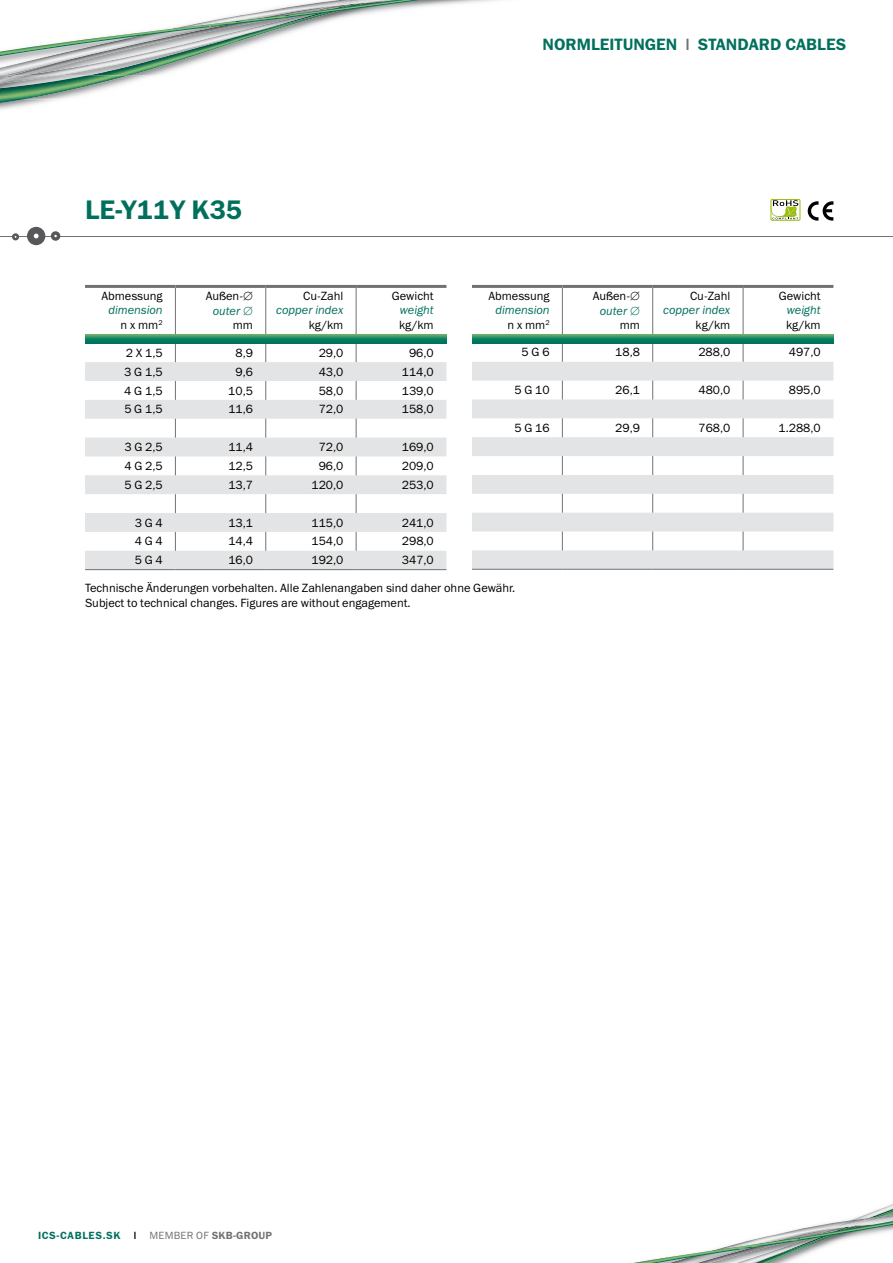
<style>
.page{position:relative;width:893px;height:1263px;background:#fff}
.page>*{position:absolute;margin:0;border:0;box-sizing:border-box;transform-origin:0 0}
.t1{font:27px "Franklin Gothic Demi ITC";color:#00705d}
.t2{font:16.5px "Franklin Gothic Demi ITC";color:#00705d}
.t3{font:12px/14.4px "Franklin Gothic Book ITC";color:#000;text-align:right}
.t4{font:italic 12px/14.4px "Franklin Gothic Book ITC";color:#00705d;text-align:right}
.t5{font:10.5px "Franklin Gothic Demi ITC";letter-spacing:.06em;color:#00705d}
.s1{color:#707173}
.s2{font-style:normal;color:#000}
.s3{font-style:italic;color:#00705d}
.s4{color:#00705d}
.s5{color:#000}
.s6{font-family:"Franklin Gothic Book ITC";color:#707173}
</style>
<div class="page">
<hr style="left:0;top:236px;width:893px;height:1px;background:#707173">
<div style="left:27px;top:227px;width:18px;height:18px;background:#58585a;border-radius:50%"></div>
<svg style="left:34px;top:234px;width:5px;height:4px"></svg>
<svg style="left:51px;top:231px;width:9px;height:10px"></svg>
<svg style="left:12px;top:233px;width:7px;height:7px"></svg>
<svg style="left:0;top:98px;width:30px;height:5px"></svg>
<img style="left:0;top:75px;width:130px;height:23px">
<svg style="left:0;top:75px;width:4px;height:4px"></svg>
<img style="left:0;top:56px;width:206px;height:19px">
<img style="left:63px;top:56px;width:159px;height:5px">
<svg style="left:0;top:0;width:420px;height:56px"></svg>
<img style="left:867px;top:1204px;width:26px;height:10px">
<img style="left:869px;top:1209px;width:24px;height:5px">
<svg style="left:634px;top:1214px;width:259px;height:49px"></svg>
<svg style="left:808px;top:201px;width:25px;height:20px"></svg>
<div style="left:771px;top:199px;width:29px;height:21px;border:1px solid #97be0d"></div>
<svg style="left:771px;top:200px;width:27px;height:19px"></svg>
<svg style="left:85px;top:343px;width:361px;height:19px"></svg>
<svg style="left:85px;top:362px;width:361px;height:207px;fill:#e3e4e5"></svg>
<svg style="left:175px;top:343px;width:1px;height:19px"></svg>
<svg style="left:265px;top:343px;width:1px;height:19px"></svg>
<svg style="left:356px;top:343px;width:1px;height:19px"></svg>
<svg style="left:175px;top:381px;width:1px;height:19px"></svg>
<svg style="left:265px;top:381px;width:1px;height:19px"></svg>
<svg style="left:356px;top:381px;width:1px;height:19px"></svg>
<svg style="left:175px;top:419px;width:1px;height:19px"></svg>
<svg style="left:265px;top:419px;width:1px;height:19px"></svg>
<svg style="left:356px;top:419px;width:1px;height:19px"></svg>
<svg style="left:175px;top:456px;width:1px;height:19px"></svg>
<svg style="left:265px;top:456px;width:1px;height:19px"></svg>
<svg style="left:356px;top:456px;width:1px;height:19px"></svg>
<svg style="left:175px;top:494px;width:1px;height:19px"></svg>
<svg style="left:265px;top:494px;width:1px;height:19px"></svg>
<svg style="left:356px;top:494px;width:1px;height:19px"></svg>
<svg style="left:175px;top:532px;width:1px;height:19px"></svg>
<svg style="left:265px;top:532px;width:1px;height:19px"></svg>
<svg style="left:356px;top:532px;width:1px;height:19px"></svg>
<hr style="left:85px;top:569px;width:90px;height:1px;background:#707173">
<hr style="left:175px;top:569px;width:91px;height:1px;background:#707173">
<hr style="left:266px;top:569px;width:90px;height:1px;background:#707173">
<hr style="left:356px;top:569px;width:90px;height:1px;background:#707173">
<hr style="left:175px;top:288px;width:1px;height:46px;background:#707173">
<hr style="left:265px;top:288px;width:1px;height:46px;background:#707173">
<hr style="left:356px;top:288px;width:1px;height:46px;background:#707173">
<hr style="left:85px;top:285px;width:90px;height:3px;background:#707173">
<hr style="left:175px;top:285px;width:91px;height:3px;background:#707173">
<hr style="left:266px;top:285px;width:90px;height:3px;background:#707173">
<hr style="left:356px;top:285px;width:90px;height:3px;background:#707173">
<svg style="left:85px;top:334px;width:361px;height:9px"></svg>
<svg style="left:472px;top:343px;width:361px;height:19px"></svg>
<svg style="left:472px;top:362px;width:361px;height:207px;fill:#e3e4e5"></svg>
<svg style="left:562px;top:343px;width:1px;height:19px"></svg>
<svg style="left:652px;top:343px;width:1px;height:19px"></svg>
<svg style="left:743px;top:343px;width:1px;height:19px"></svg>
<svg style="left:562px;top:381px;width:1px;height:18px"></svg>
<svg style="left:652px;top:381px;width:1px;height:18px"></svg>
<svg style="left:743px;top:381px;width:1px;height:18px"></svg>
<svg style="left:562px;top:418px;width:1px;height:19px"></svg>
<svg style="left:652px;top:418px;width:1px;height:19px"></svg>
<svg style="left:743px;top:418px;width:1px;height:19px"></svg>
<svg style="left:562px;top:456px;width:1px;height:19px"></svg>
<svg style="left:652px;top:456px;width:1px;height:19px"></svg>
<svg style="left:743px;top:456px;width:1px;height:19px"></svg>
<svg style="left:562px;top:494px;width:1px;height:19px"></svg>
<svg style="left:652px;top:494px;width:1px;height:19px"></svg>
<svg style="left:743px;top:494px;width:1px;height:19px"></svg>
<svg style="left:562px;top:531px;width:1px;height:19px"></svg>
<svg style="left:652px;top:531px;width:1px;height:19px"></svg>
<svg style="left:743px;top:531px;width:1px;height:19px"></svg>
<hr style="left:562px;top:288px;width:1px;height:46px;background:#707173">
<hr style="left:652px;top:288px;width:1px;height:46px;background:#707173">
<hr style="left:743px;top:288px;width:1px;height:46px;background:#707173">
<hr style="left:472px;top:285px;width:90px;height:3px;background:#707173">
<hr style="left:562px;top:285px;width:91px;height:3px;background:#707173">
<hr style="left:653px;top:285px;width:90px;height:3px;background:#707173">
<hr style="left:743px;top:285px;width:90px;height:3px;background:#707173">
<hr style="left:472px;top:569px;width:90px;height:1px;background:#707173">
<hr style="left:562px;top:569px;width:91px;height:1px;background:#707173">
<hr style="left:653px;top:569px;width:90px;height:1px;background:#707173">
<hr style="left:743px;top:569px;width:90px;height:1px;background:#707173">
<svg style="left:472px;top:334px;width:361px;height:9px"></svg>
<h2 class="t2" style="left:543px;top:34px;width:305px">NORMLEITUNGEN <span class="s1">|</span> STANDARD CABLES</h2>
<h1 class="t1" style="left:85px;top:194px;width:159px">LE-Y11Y K35</h1>
<p class="t3" style="left:101px;top:288px;width:63px">Abmessung</p>
<p class="t4" style="left:108px;top:303px;width:56px">dimension <span class="s2">n x mm</span><sup>2</sup></p>
<p class="t3" style="left:206px;top:289px;width:49px">Außen-∅ <span class="s3">outer</span> <span class="s4">∅ </span>mm</p>
<p class="t3" style="left:303px;top:288px;width:42px">Cu-Zahl</p>
<p class="t4" style="left:276px;top:303px;width:69px">copper index</p>
<p class="t3" style="left:309px;top:317px;width:36px">kg/km</p>
<p class="t3" style="left:392px;top:288px;width:43px">Gewicht</p>
<p class="t4" style="left:400px;top:303px;width:35px">weight</p>
<p class="t3" style="left:399px;top:317px;width:36px">kg/km</p>
<p class="t3" style="left:488px;top:288px;width:63px">Abmessung</p>
<p class="t4" style="left:495px;top:303px;width:56px">dimension <span class="s2">n x mm</span><sup>2</sup></p>
<p class="t3" style="left:593px;top:289px;width:49px">Außen-∅ <span class="s3">outer</span> <span class="s4">∅ </span>mm</p>
<p class="t3" style="left:690px;top:288px;width:42px">Cu-Zahl</p>
<p class="t4" style="left:663px;top:303px;width:69px">copper index</p>
<p class="t3" style="left:696px;top:317px;width:36px">kg/km</p>
<p class="t3" style="left:779px;top:288px;width:43px">Gewicht</p>
<p class="t4" style="left:787px;top:303px;width:35px">weight</p>
<p class="t3" style="left:786px;top:317px;width:36px">kg/km</p>
<p class="t3" style="left:126px;top:345px;width:38px">2 X 1,5</p>
<p class="t3" style="left:235px;top:345px;width:19px">8,9</p>
<p class="t3" style="left:319px;top:345px;width:26px">29,0</p>
<p class="t3" style="left:409px;top:345px;width:26px">96,0</p>
<p class="t3" style="left:124px;top:364px;width:40px">3 G 1,5</p>
<p class="t3" style="left:235px;top:364px;width:19px">9,6</p>
<p class="t3" style="left:319px;top:364px;width:26px">43,0</p>
<p class="t3" style="left:402px;top:364px;width:33px">114,0</p>
<p class="t3" style="left:124px;top:383px;width:40px">4 G 1,5</p>
<p class="t3" style="left:228px;top:383px;width:26px">10,5</p>
<p class="t3" style="left:319px;top:383px;width:26px">58,0</p>
<p class="t3" style="left:402px;top:383px;width:33px">139,0</p>
<p class="t3" style="left:124px;top:402px;width:40px">5 G 1,5</p>
<p class="t3" style="left:228px;top:402px;width:26px">11,6</p>
<p class="t3" style="left:319px;top:402px;width:26px">72,0</p>
<p class="t3" style="left:402px;top:402px;width:33px">158,0</p>
<p class="t3" style="left:124px;top:440px;width:40px">3 G 2,5</p>
<p class="t3" style="left:228px;top:440px;width:26px">11,4</p>
<p class="t3" style="left:319px;top:440px;width:26px">72,0</p>
<p class="t3" style="left:402px;top:440px;width:33px">169,0</p>
<p class="t3" style="left:124px;top:458px;width:40px">4 G 2,5</p>
<p class="t3" style="left:228px;top:458px;width:26px">12,5</p>
<p class="t3" style="left:319px;top:458px;width:26px">96,0</p>
<p class="t3" style="left:402px;top:458px;width:33px">209,0</p>
<p class="t3" style="left:124px;top:477px;width:40px">5 G 2,5</p>
<p class="t3" style="left:228px;top:477px;width:26px">13,7</p>
<p class="t3" style="left:312px;top:477px;width:33px">120,0</p>
<p class="t3" style="left:402px;top:477px;width:33px">253,0</p>
<p class="t3" style="left:135px;top:515px;width:30px">3 G 4</p>
<p class="t3" style="left:228px;top:515px;width:26px">13,1</p>
<p class="t3" style="left:312px;top:515px;width:33px">115,0</p>
<p class="t3" style="left:402px;top:515px;width:33px">241,0</p>
<p class="t3" style="left:135px;top:534px;width:30px">4 G 4</p>
<p class="t3" style="left:228px;top:534px;width:26px">14,4</p>
<p class="t3" style="left:312px;top:534px;width:33px">154,0</p>
<p class="t3" style="left:402px;top:534px;width:33px">298,0</p>
<p class="t3" style="left:135px;top:553px;width:30px">5 G 4</p>
<p class="t3" style="left:228px;top:553px;width:26px">16,0</p>
<p class="t3" style="left:312px;top:553px;width:33px">192,0</p>
<p class="t3" style="left:402px;top:553px;width:33px">347,0</p>
<p class="t3" style="left:522px;top:345px;width:30px">5 G 6</p>
<p class="t3" style="left:615px;top:345px;width:26px">18,8</p>
<p class="t3" style="left:698px;top:345px;width:33px">288,0</p>
<p class="t3" style="left:789px;top:345px;width:33px">497,0</p>
<p class="t3" style="left:514px;top:383px;width:37px">5 G 10</p>
<p class="t3" style="left:615px;top:383px;width:26px">26,1</p>
<p class="t3" style="left:698px;top:383px;width:33px">480,0</p>
<p class="t3" style="left:789px;top:383px;width:33px">895,0</p>
<p class="t3" style="left:514px;top:420px;width:37px">5 G 16</p>
<p class="t3" style="left:615px;top:420px;width:26px">29,9</p>
<p class="t3" style="left:698px;top:420px;width:33px">768,0</p>
<p class="t3" style="left:778px;top:420px;width:44px">1.288,0</p>
<p class="t3" style="left:85px;top:581px;width:432px;text-align:left">Technische Änderungen vorbehalten. Alle Zahlenangaben sind daher ohne Gewähr.<br>Subject to technical changes. Figures are without engagement.</p>
<p class="t5" style="left:38px;top:1229px;width:236px">ICS-CABLES.SK <span class="s5">|</span> <span class="s6">MEMBER OF</span> <span class="s1">SKB-GROUP</span></p>
</div>
